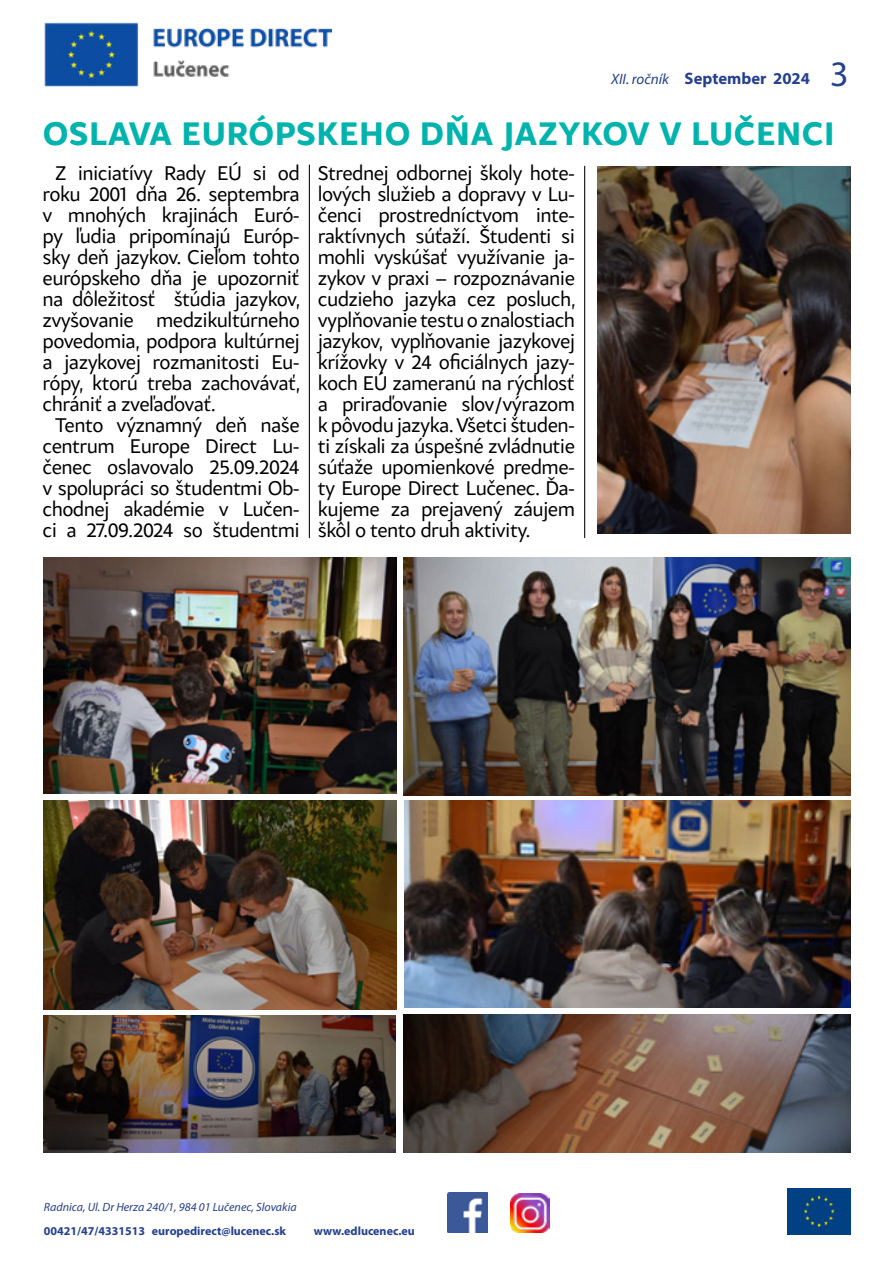
<style>
.page{position:relative;width:893px;height:1263px;background:#fff}
.page>*{position:absolute;margin:0;border:0;box-sizing:border-box;transform-origin:0 0}
.t1{font:700 34.5px "Samo Sans";letter-spacing:.015em;color:#00b4ad}
.t2{font:21px/21px "Samo Sans";letter-spacing:-.03em;color:#000;text-align:justify}
.t3{font:700 16.65px "Myriad Pro";color:#25408f}
.t4{font:700 12px "Myriad Pro";color:#25408f}
.t5{font:italic 12px "Myriad Pro";color:#25408f}
.s1{font-weight:400;font-style:italic;font-size:15px}
.s2{font-weight:400;font-size:36px}
</style>
<div class="page">
<div style="left:787px;top:1188px;width:63px;height:47px;background:#004083"></div>
<img style="left:804px;top:1195px;width:31px;height:32px">
<img style="left:448px;top:1193px;width:39px;height:39px">
<img style="left:510px;top:1193px;width:39px;height:39px">
<img style="left:44px;top:22px;width:287px;height:64px">
<img style="left:43px;top:558px;width:353px;height:235px">
<img style="left:43px;top:801px;width:353px;height:208px">
<img style="left:598px;top:167px;width:252px;height:367px">
<img style="left:404px;top:557px;width:446px;height:238px">
<img style="left:405px;top:801px;width:445px;height:207px">
<img style="left:404px;top:1014px;width:446px;height:138px">
<img style="left:43px;top:1016px;width:352px;height:136px">
<hr style="left:309px;top:165px;width:1px;height:373px;background:#000">
<hr style="left:584px;top:166px;width:1px;height:372px;background:#000">
<p class="t3" style="left:611px;top:68px;width:239px"><span class="s1">XII. ročník</span> September 2024 <span class="s2">3</span></p>
<h1 class="t1" style="left:43px;top:111px;width:793px">OSLAVA EURÓPSKEHO DŇA JAZYKOV V LUČENCI</h1>
<p class="t2" style="left:43px;top:162px;width:260px;text-indent:13px">Z iniciatívy Rady EÚ si od roku 2001 dňa 26. septembra v mnohých krajinách Euró&shy;py ľudia pripomínajú Európ&shy;sky deň jazykov. Cieľom tohto európskeho dňa je upozorniť na dôležitosť štúdia jazykov, zvyšovanie medzikultúrneho povedomia, podpora kultúrnej a jazykovej rozmanitosti Eu&shy;rópy, ktorú treba zachovávať, chrániť a zveľaďovať.</p>
<p class="t2" style="left:43px;top:414px;width:259px;text-indent:13px">Tento významný deň naše centrum Europe Direct Lu&shy;čenec oslavovalo 25.09.2024 v spolupráci so študentmi Ob&shy;chodnej akadémie v Lučen&shy;ci a 27.09.2024 so študentmi</p>
<p class="t2" style="left:318px;top:162px;width:260px">Strednej odbornej školy hote&shy;lových služieb a dopravy v Lu&shy;čenci prostredníctvom inte&shy;raktívnych súťaží. Študenti si mohli vyskúšať využívanie ja&shy;zykov v praxi – rozpoznávanie cudzieho jazyka cez posluch, vyplňovanie testu o znalostiach jazykov, vyplňovanie jazykovej krížovky v 24 oficiálnych jazy&shy;koch EÚ zameranú na rýchlosť a priraďovanie slov/výrazom k pôvodu jazyka. Všetci študen&shy;ti získali za úspešné zvládnutie súťaže upomienkové predme&shy;ty Europe Direct Lučenec. Ďa&shy;kujeme za prejavený záujem škôl o tento druh aktivity.</p>
<p class="t5" style="left:44px;top:1199px;width:254px">Radnica, Ul. Dr Herza 240/1, 984 01 Lučenec, Slovakia</p>
<p class="t4" style="left:44px;top:1223px;width:244px">00421/47/4331513 europedirect@lucenec.sk</p>
<p class="t4" style="left:314px;top:1223px;width:102px">www.edlucenec.eu</p>
</div>
